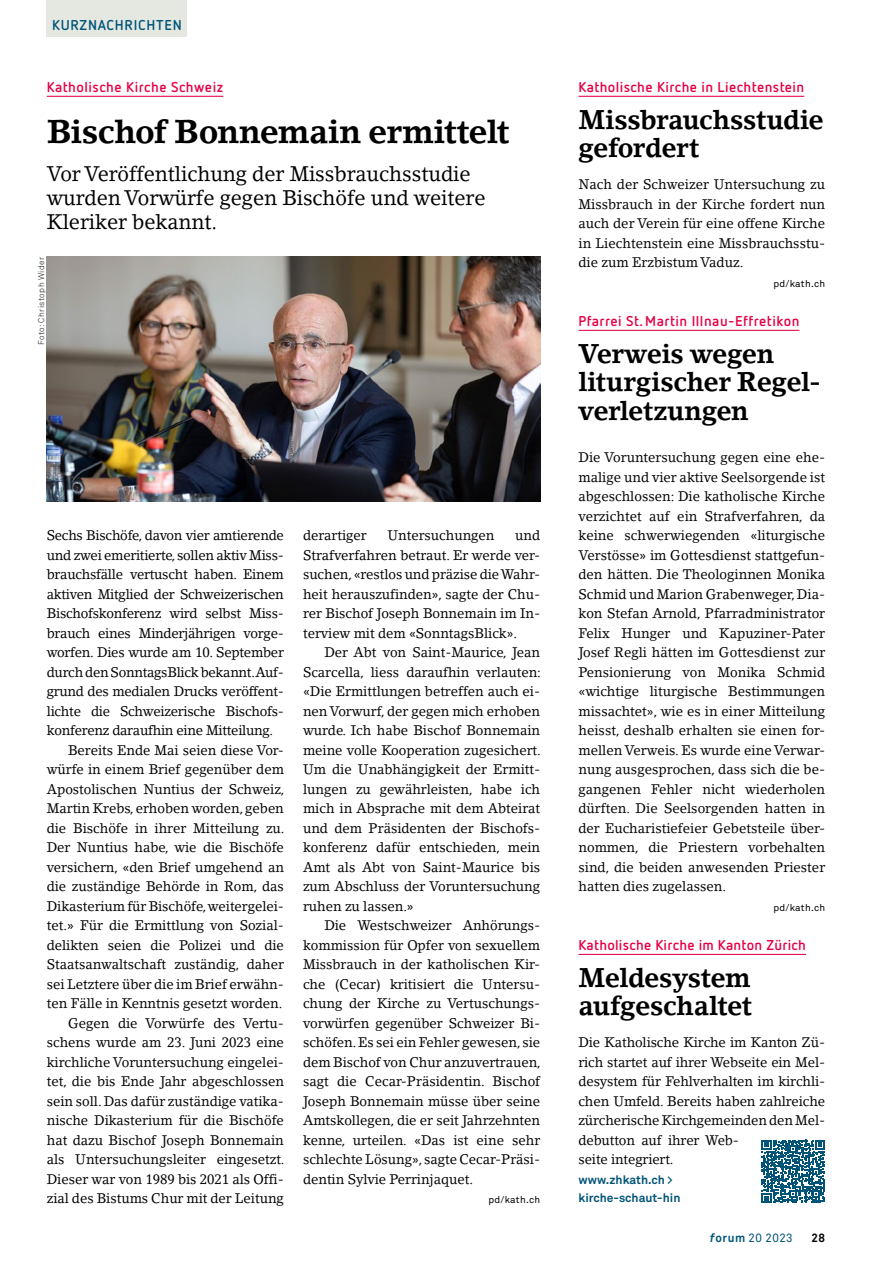
<style>
.page{position:relative;width:872px;height:1263px;background:#fff}
.page>*{position:absolute;margin:0;border:0;box-sizing:border-box;transform-origin:0 0}
.t1{font:700 33px "Lino Letter";letter-spacing:-.025em;color:#000}
.t2{font:700 27px/28.5px "Lino Letter";letter-spacing:-.02em;color:#000;scale:.96 1}
.t3{font:21px/24px "Lino Letter";letter-spacing:-.005em;color:#000;scale:.96 1}
.t4{font:700 14.25px "Netto OT";letter-spacing:.03em;color:#e50045}
.t5{font:700 14.25px "Netto OT";letter-spacing:.05em;color:#005478}
.t6{font:13.8px/19.5px "Lino Letter";letter-spacing:-.005em;color:#000;text-align:justify;scale:.96 1}
.t7{font:700 12px/18px "Akkurat Pro";color:#005478}
.t8{font:12px "Akkurat Pro";letter-spacing:.045em;color:#005478;scale:.96 1}
.t9{font:700 12px "Akkurat Pro";color:#000;scale:.96 1}
.t10{font:9.75px "Akkurat Pro";letter-spacing:.025em;color:#000}
.t11{font:8.25px "Akkurat Light Pro";letter-spacing:.05em;color:#000}
.s1{font-weight:700;font-style:italic}
.s2{font-weight:700}
</style>
<div class="page">
<img style="left:47px;top:256px;width:493px;height:245px">
<hr style="left:578px;top:96px;width:226px;height:1px;background:#e50045">
<hr style="left:47px;top:96px;width:176px;height:1px;background:#e50045">
<hr style="left:578px;top:954px;width:228px;height:1px;background:#e50045">
<hr style="left:578px;top:330px;width:221px;height:1px;background:#e50045">
<div style="left:47px;top:0;width:140px;height:36px;background:#e4e8e1"></div>
<svg style="left:761px;top:1140px;width:64px;height:63px"></svg>
<p class="t5" style="left:52px;top:16px;width:131px">KURZNACHRICHTEN</p>
<p class="t4" style="left:47px;top:78px;width:178px">Katholische Kirche Schweiz</p>
<h1 class="t1" style="left:47px;top:111px;width:464px">Bischof Bonnemain ermittelt</h1>
<h3 class="t3" style="left:47px;top:162px;width:458px">Vor Veröffentlichung der Missbrauchsstudie wurden Vorwürfe gegen Bischöfe und weitere<br>Kleriker bekannt.</h3>
<p class="t11" style="left:36px;top:345px;width:90px;rotate:-90deg">Foto: Christoph Wider</p>
<p class="t6" style="left:47px;top:526px;width:248px">Sechs Bischöfe, davon vier amtierende</p>
<p class="t6" style="left:47px;top:545px;width:248px">und zwei emeritierte, sollen aktiv Miss-</p>
<p class="t6" style="left:47px;top:565px;width:248px">brauchsfälle vertuscht haben. Einem</p>
<p class="t6" style="left:47px;top:584px;width:248px">aktiven Mitglied der Schweizerischen</p>
<p class="t6" style="left:47px;top:604px;width:248px">Bischofskonferenz wird selbst Miss-</p>
<p class="t6" style="left:47px;top:623px;width:248px">brauch eines Minderjährigen vorge-</p>
<p class="t6" style="left:47px;top:643px;width:248px">worfen. Dies wurde am 10. September</p>
<p class="t6" style="left:47px;top:662px;width:248px">durch den SonntagsBlick bekannt. Auf-</p>
<p class="t6" style="left:47px;top:682px;width:248px">grund des medialen Drucks veröffent-</p>
<p class="t6" style="left:47px;top:701px;width:246px">lichte die Schweizerische Bischofs-</p>
<p class="t6" style="left:47px;top:721px;width:237px">konferenz daraufhin eine Mitteilung.</p>
<p class="t6" style="left:68px;top:740px;width:226px">Bereits Ende Mai seien diese Vor-</p>
<p class="t6" style="left:47px;top:760px;width:248px">würfe in einem Brief gegenüber dem</p>
<p class="t6" style="left:47px;top:779px;width:249px">Apostolischen Nuntius der Schweiz,</p>
<p class="t6" style="left:47px;top:799px;width:248px">Martin Krebs, erhoben worden, geben</p>
<p class="t6" style="left:47px;top:818px;width:249px">die Bischöfe in ihrer Mitteilung zu.</p>
<p class="t6" style="left:47px;top:838px;width:248px">Der Nuntius habe, wie die Bischöfe</p>
<p class="t6" style="left:47px;top:857px;width:248px">versichern, «den Brief umgehend an</p>
<p class="t6" style="left:47px;top:877px;width:248px">die zuständige Behörde in Rom, das</p>
<p class="t6" style="left:47px;top:896px;width:248px">Dikasterium für Bischöfe, weitergelei-</p>
<p class="t6" style="left:47px;top:916px;width:246px">tet.» Für die Ermittlung von Sozial-</p>
<p class="t6" style="left:47px;top:935px;width:248px">delikten seien die Polizei und die</p>
<p class="t6" style="left:47px;top:955px;width:248px">Staatsanwaltschaft zuständig, daher</p>
<p class="t6" style="left:47px;top:974px;width:248px">sei Letztere über die im Brief erwähn-</p>
<p class="t6" style="left:47px;top:994px;width:247px">ten Fälle in Kenntnis gesetzt worden.</p>
<p class="t6" style="left:68px;top:1013px;width:224px">Gegen die Vorwürfe des Vertu-</p>
<p class="t6" style="left:47px;top:1033px;width:248px">schens wurde am 23. Juni 2023 eine</p>
<p class="t6" style="left:47px;top:1052px;width:248px">kirchliche Voruntersuchung eingelei-</p>
<p class="t6" style="left:47px;top:1072px;width:248px">tet, die bis Ende Jahr abgeschlossen</p>
<p class="t6" style="left:47px;top:1091px;width:248px">sein soll. Das dafür zuständige vatika-</p>
<p class="t6" style="left:47px;top:1111px;width:248px">nische Dikasterium für die Bischöfe</p>
<p class="t6" style="left:47px;top:1130px;width:248px">hat dazu Bischof Joseph Bonnemain</p>
<p class="t6" style="left:47px;top:1150px;width:249px">als Untersuchungsleiter eingesetzt.</p>
<p class="t6" style="left:47px;top:1169px;width:248px">Dieser war von 1989 bis 2021 als Offi-</p>
<p class="t6" style="left:47px;top:1189px;width:248px">zial des Bistums Chur mit der Leitung</p>
<p class="t6" style="left:303px;top:526px;width:68px">derartiger</p>
<p class="t6" style="left:387px;top:526px;width:113px">Untersuchungen</p>
<p class="t6" style="left:303px;top:526px;width:248px;text-indent:212px">und Strafverfahren betraut. Er werde ver&shy;suchen, «restlos und präzise die Wahr&shy;heit herauszufinden», sagte der Chu&shy;rer Bischof Joseph Bonnemain im In&shy;terview mit dem «SonntagsBlick».</p>
<p class="t6" style="left:303px;top:643px;width:249px;text-indent:21px">Der Abt von Saint-Maurice, Jean Scarcella, liess daraufhin verlauten: «Die Ermittlungen betreffen auch ei&shy;nen Vorwurf, der gegen mich erhoben wurde. Ich habe Bischof Bonnemain meine volle Kooperation zugesichert.<br>Um die Unabhängigkeit der Ermitt&shy;lungen zu gewährleisten, habe ich mich in Absprache mit dem Abteirat und dem Präsidenten der Bischofs&shy;konferenz dafür entschieden, mein Amt als Abt von Saint-Maurice bis zum Abschluss der Voruntersuchung ruhen zu lassen.»</p>
<p class="t6" style="left:303px;top:916px;width:249px;text-indent:21px">Die Westschweizer Anhörungs&shy;kommission für Opfer von sexuellem Missbrauch in der katholischen Kir&shy;che (Cecar) kritisiert die Untersu&shy;chung der Kirche zu Vertuschungs&shy;vorwürfen gegenüber Schweizer Bi&shy;schöfen. Es sei ein Fehler gewesen, sie dem Bischof von Chur anzuvertrauen, sagt die Cecar-Präsidentin. Bischof Joseph Bonnemain müsse über seine Amtskollegen, die er seit Jahrzehnten kenne, urteilen. «Das ist eine sehr schlechte Lösung», sagte Cecar-Präsi&shy;dentin Sylvie Perrinjaquet.</p>
<p class="t10" style="left:488px;top:1194px;width:53px">pd/kath.ch</p>
<p class="t4" style="left:578px;top:78px;width:227px">Katholische Kirche in Liechtenstein</p>
<h2 class="t2" style="left:578px;top:105px;width:257px">Missbrauchsstudie gefordert</h2>
<p class="t6" style="left:578px;top:175px;width:258px">Nach der Schweizer Untersuchung zu Missbrauch in der Kirche fordert nun auch der Verein für eine offene Kirche in Liechtenstein eine Missbrauchsstu&shy;die zum Erzbistum Vaduz.</p>
<p class="t10" style="left:773px;top:278px;width:53px">pd/kath.ch</p>
<p class="t4" style="left:578px;top:312px;width:222px">Pfarrei St.Martin Illnau-Effretikon</p>
<h2 class="t2" style="left:578px;top:339px;width:254px">Verweis wegen liturgischer Regel&shy;verletzungen</h2>
<p class="t6" style="left:578px;top:448px;width:258px">Die Voruntersuchung gegen eine ehe&shy;malige und vier aktive Seelsorgende ist abgeschlossen: Die katholische Kirche verzichtet auf ein Strafverfahren, da keine schwerwiegenden «liturgische Verstösse» im Gottesdienst stattgefun&shy;den hätten. Die Theologinnen Monika Schmid und Marion Grabenweger, Dia&shy;kon Stefan Arnold, Pfarradministrator Felix Hunger und Kapuziner-Pater Josef Regli hätten im Gottesdienst zur Pensionierung von Monika Schmid «wichtige liturgische Bestimmungen missachtet», wie es in einer Mitteilung heisst, deshalb erhalten sie einen for&shy;mellen Verweis. Es wurde eine Verwar&shy;nung ausgesprochen, dass sich die be&shy;gangenen Fehler nicht wiederholen dürften. Die Seelsorgenden hatten in der Eucharistiefeier Gebetsteile über&shy;nommen, die Priestern vorbehalten sind, die beiden anwesenden Priester hatten dies zugelassen.</p>
<p class="t10" style="left:773px;top:902px;width:53px">pd/kath.ch</p>
<p class="t4" style="left:578px;top:936px;width:229px">Katholische Kirche im Kanton Zürich</p>
<h2 class="t2" style="left:578px;top:963px;width:182px">Meldesystem aufgeschaltet</h2>
<p class="t6" style="left:578px;top:1033px;width:258px;text-align:left">Die Katholische Kirche im Kanton Zü&shy;rich startet auf ihrer Webseite ein Mel&shy;desystem für Fehlverhalten im kirchli&shy;chen Umfeld. Bereits haben zahlreiche zürcherische Kirchgemeinden den Mel&shy;debutton auf ihrer Web-<br>seite integriert.</p>
<p class="t7" style="left:578px;top:1171px;width:103px">www.zhkath.ch &gt; kirche-schaut-hin</p>
<p class="t8" style="left:710px;top:1231px;width:87px"><span class="s1">f</span><span class="s2">orum</span> 20 2023</p>
<p class="t9" style="left:811px;top:1231px;width:16px">28</p>
</div>
